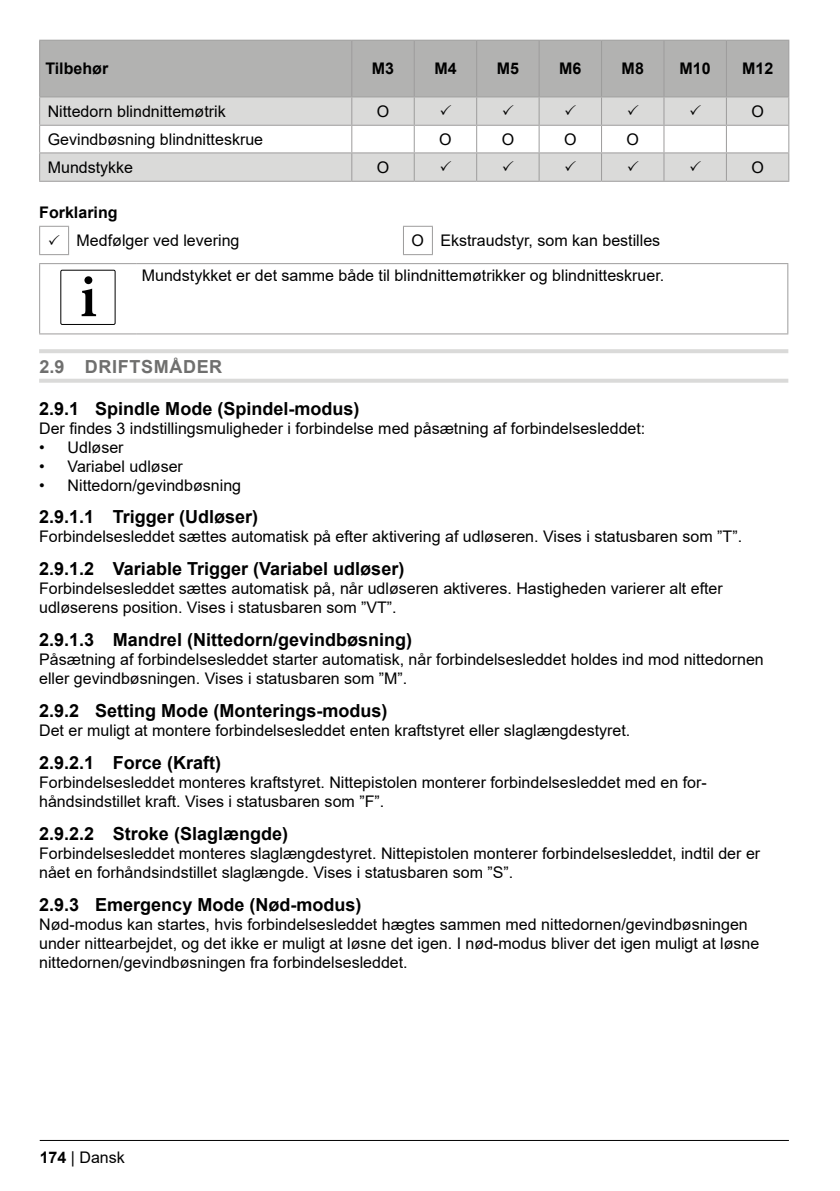
<style>
.page{position:relative;width:840px;height:1191px;background:#fff}
.page>*{position:absolute;margin:0;border:0;box-sizing:border-box;transform-origin:0 0}
.t1{font:700 18px "Arial";color:#000}
.t2{font:700 18px "Arial";letter-spacing:.035em;color:#6f6f6e}
.t3{font:16px/19px "Arial";color:#000}
.t4{font:700 16px "Arial";color:#000}
.s1{font-weight:700}
</style>
<div class="page">
<hr style="left:40px;top:1140px;width:748px;height:1px;background:#000">
<hr style="left:39px;top:349px;width:748px;height:4px;background:#dadad9">
<hr style="left:39px;top:379px;width:748px;height:4px;background:#dadad9">
<div style="left:40px;top:41px;width:747px;height:55px;background:#b2b2b1"></div>
<hr style="left:39px;top:40px;width:312px;height:1px;background:#9d9c9c">
<hr style="left:351px;top:40px;width:63px;height:1px;background:#9d9c9c">
<hr style="left:414px;top:40px;width:62px;height:1px;background:#9d9c9c">
<hr style="left:413px;top:41px;width:1px;height:55px;background:#9d9c9c">
<hr style="left:476px;top:40px;width:63px;height:1px;background:#9d9c9c">
<hr style="left:476px;top:41px;width:1px;height:55px;background:#9d9c9c">
<hr style="left:539px;top:40px;width:62px;height:1px;background:#9d9c9c">
<hr style="left:538px;top:41px;width:1px;height:55px;background:#9d9c9c">
<hr style="left:601px;top:40px;width:62px;height:1px;background:#9d9c9c">
<hr style="left:600px;top:41px;width:1px;height:55px;background:#9d9c9c">
<hr style="left:663px;top:40px;width:63px;height:1px;background:#9d9c9c">
<hr style="left:663px;top:41px;width:1px;height:55px;background:#9d9c9c">
<hr style="left:726px;top:40px;width:62px;height:1px;background:#9d9c9c">
<hr style="left:725px;top:41px;width:1px;height:55px;background:#9d9c9c">
<hr style="left:787px;top:41px;width:1px;height:55px;background:#9d9c9c">
<hr style="left:39px;top:96px;width:312px;height:1px;background:#9d9c9c">
<hr style="left:39px;top:181px;width:312px;height:1px;background:#9d9c9c">
<hr style="left:351px;top:181px;width:63px;height:1px;background:#9d9c9c">
<hr style="left:414px;top:181px;width:62px;height:1px;background:#9d9c9c">
<hr style="left:476px;top:181px;width:63px;height:1px;background:#9d9c9c">
<hr style="left:539px;top:181px;width:62px;height:1px;background:#9d9c9c">
<hr style="left:601px;top:181px;width:62px;height:1px;background:#9d9c9c">
<hr style="left:663px;top:181px;width:63px;height:1px;background:#9d9c9c">
<hr style="left:726px;top:181px;width:62px;height:1px;background:#9d9c9c">
<hr style="left:351px;top:96px;width:63px;height:1px;background:#9d9c9c">
<hr style="left:414px;top:96px;width:62px;height:1px;background:#9d9c9c">
<hr style="left:476px;top:96px;width:63px;height:1px;background:#9d9c9c">
<hr style="left:539px;top:96px;width:62px;height:1px;background:#9d9c9c">
<hr style="left:601px;top:96px;width:62px;height:1px;background:#9d9c9c">
<hr style="left:663px;top:96px;width:63px;height:1px;background:#9d9c9c">
<hr style="left:726px;top:96px;width:62px;height:1px;background:#9d9c9c">
<hr style="left:39px;top:41px;width:1px;height:55px;background:#9d9c9c">
<hr style="left:351px;top:41px;width:1px;height:55px;background:#9d9c9c">
<hr style="left:39px;top:254px;width:30px;height:1px;background:#9d9c9c">
<svg style="left:39px;top:227px;width:1px;height:27px"></svg>
<svg style="left:68px;top:227px;width:1px;height:27px"></svg>
<svg style="left:403px;top:226px;width:29px;height:29px"></svg>
<hr style="left:39px;top:226px;width:30px;height:1px;background:#9d9c9c">
<hr style="left:39px;top:263px;width:97px;height:1px;background:#9d9c9c">
<hr style="left:39px;top:264px;width:1px;height:69px;background:#9d9c9c">
<hr style="left:136px;top:263px;width:651px;height:1px;background:#9d9c9c">
<hr style="left:786px;top:264px;width:1px;height:69px;background:#9d9c9c">
<hr style="left:39px;top:333px;width:97px;height:1px;background:#9d9c9c">
<hr style="left:136px;top:333px;width:651px;height:1px;background:#9d9c9c">
<div style="left:60px;top:270px;width:55px;height:55px;border:1px solid #000"></div>
<svg style="left:39px;top:97px;width:749px;height:84px"></svg>
<p class="t4" style="left:45px;top:57px;width:64px">Tilbehør</p>
<p class="t4" style="left:371px;top:57px;width:24px">M3</p>
<p class="t4" style="left:434px;top:57px;width:24px">M4</p>
<p class="t4" style="left:496px;top:57px;width:24px">M5</p>
<p class="t4" style="left:559px;top:57px;width:24px">M6</p>
<p class="t4" style="left:621px;top:57px;width:24px">M8</p>
<p class="t4" style="left:679px;top:57px;width:33px">M10</p>
<p class="t4" style="left:741px;top:57px;width:33px">M12</p>
<p class="t3" style="left:48px;top:101px;width:179px">Nittedorn blindnittemøtrik</p>
<p class="t3" style="left:376px;top:101px;width:14px">O</p>
<p class="t3" style="left:751px;top:101px;width:14px">O</p>
<p class="t3" style="left:48px;top:130px;width:217px">Gevindbøsning blindnitteskrue</p>
<p class="t3" style="left:439px;top:130px;width:14px">O</p>
<p class="t3" style="left:501px;top:130px;width:14px">O</p>
<p class="t3" style="left:564px;top:130px;width:14px">O</p>
<p class="t3" style="left:626px;top:130px;width:14px">O</p>
<p class="t3" style="left:48px;top:157px;width:87px">Mundstykke</p>
<p class="t3" style="left:376px;top:157px;width:14px">O</p>
<p class="t3" style="left:751px;top:157px;width:14px">O</p>
<p class="t4" style="left:39px;top:201px;width:80px">Forklaring</p>
<p class="t3" style="left:77px;top:231px;width:164px">Medfølger ved levering</p>
<p class="t3" style="left:142px;top:223px;width:524px;line-height:35px;text-align:right">O Ekstraudstyr, som kan bestilles<br>Mundstykket er det samme både til blindnittemøtrikker og blindnitteskruer.</p>
<p class="t2" style="left:39px;top:354px;width:184px">2.9 DRIFTSMÅDER</p>
<p class="t1" style="left:39px;top:395px;width:322px">2.9.1 Spindle Mode (Spindel-modus)</p>
<p class="t3" style="left:39px;top:418px;width:607px">Der findes 3 indstillingsmuligheder i forbindelse med påsætning af forbindelsesleddet:</p>
<p class="t3" style="left:39px;top:437px;width:86px">• Udløser</p>
<p class="t3" style="left:39px;top:456px;width:145px">• Variabel udløser</p>
<p class="t3" style="left:39px;top:475px;width:203px">• Nittedorn/gevindbøsning</p>
<p class="t1" style="left:39px;top:504px;width:220px">2.9.1.1 Trigger (Udløser)</p>
<p class="t3" style="left:39px;top:527px;width:704px">Forbindelsesleddet sættes automatisk på efter aktivering af udløseren. Vises i statusbaren som ”T”.</p>
<p class="t1" style="left:39px;top:556px;width:366px">2.9.1.2 Variable Trigger (Variabel udløser)</p>
<p class="t3" style="left:39px;top:579px;width:684px">Forbindelsesleddet sættes automatisk på, når udløseren aktiveres. Hastigheden varierer alt efter udløserens position. Vises i statusbaren som ”VT”.</p>
<p class="t1" style="left:39px;top:627px;width:374px">2.9.1.3 Mandrel (Nittedorn/gevindbøsning)</p>
<p class="t3" style="left:39px;top:650px;width:725px">Påsætning af forbindelsesleddet starter automatisk, når forbindelsesleddet holdes ind mod nittedornen eller gevindbøsningen. Vises i statusbaren som ”M”.</p>
<p class="t1" style="left:39px;top:698px;width:349px">2.9.2 Setting Mode (Monterings-modus)</p>
<p class="t3" style="left:39px;top:721px;width:592px">Det er muligt at montere forbindelsesleddet enten kraftstyret eller slaglængdestyret.</p>
<p class="t1" style="left:39px;top:750px;width:183px">2.9.2.1 Force (Kraft)</p>
<p class="t3" style="left:39px;top:773px;width:668px">Forbindelsesleddet monteres kraftstyret. Nittepistolen monterer forbindelsesleddet med en for&shy;håndsindstillet kraft. Vises i statusbaren som ”F”.</p>
<p class="t1" style="left:39px;top:821px;width:250px">2.9.2.2 Stroke (Slaglængde)</p>
<p class="t3" style="left:39px;top:844px;width:722px">Forbindelsesleddet monteres slaglængdestyret. Nittepistolen monterer forbindelsesleddet, indtil der er nået en forhåndsindstillet slaglængde. Vises i statusbaren som ”S”.</p>
<p class="t1" style="left:39px;top:892px;width:324px">2.9.3 Emergency Mode (Nød-modus)</p>
<p class="t3" style="left:39px;top:915px;width:721px">Nød-modus kan startes, hvis forbindelsesleddet hægtes sammen med nittedornen/gevindbøsningen under nittearbejdet, og det ikke er muligt at løsne det igen. I nød-modus bliver det igen muligt at løsne nittedornen/gevindbøsningen fra forbindelsesleddet.</p>
<p class="t3" style="left:40px;top:1147px;width:87px"><span class="s1">174</span> | Dansk</p>
</div>
